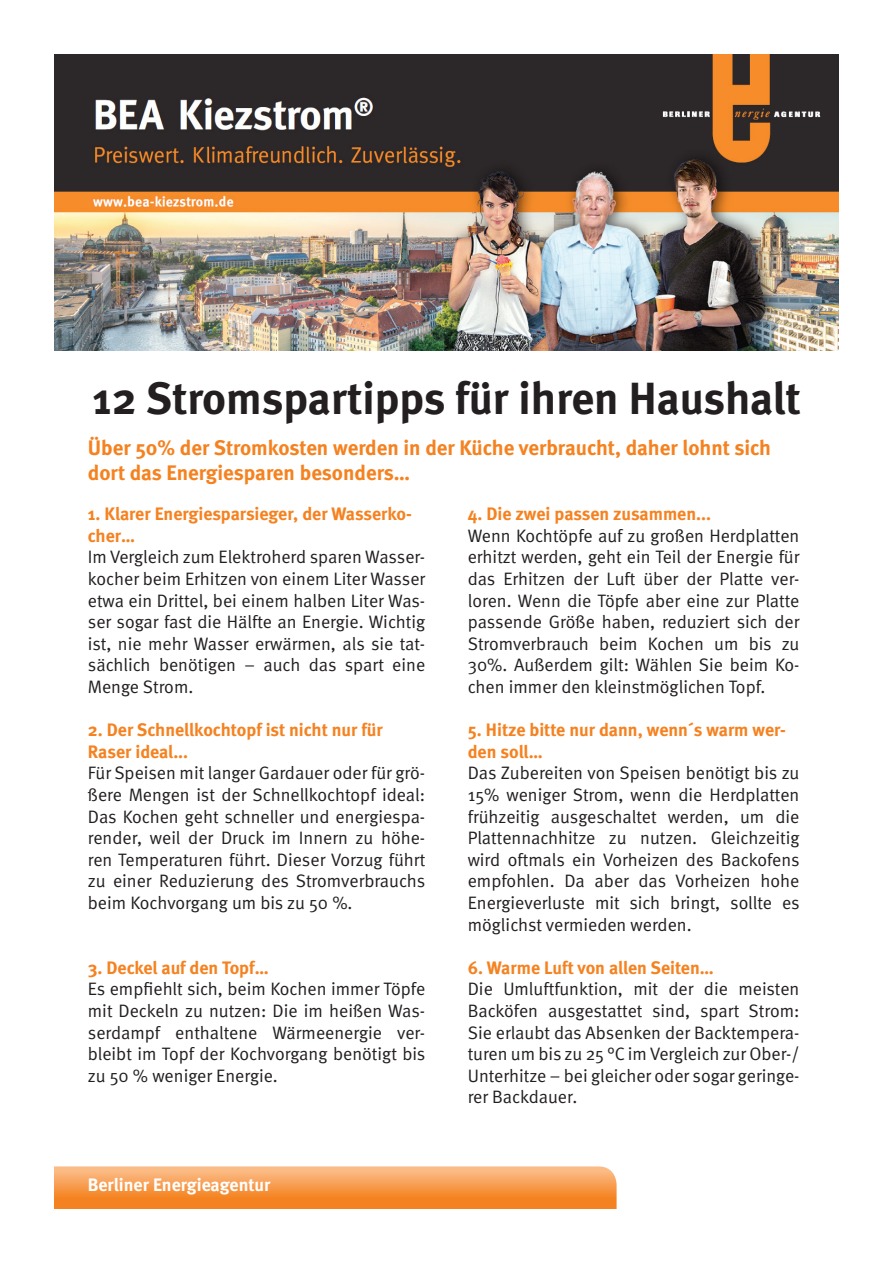
<style>
.page{position:relative;width:893px;height:1263px;background:#fff}
.page>*{position:absolute;margin:0;border:0;box-sizing:border-box;transform-origin:0 0}
.t1{font:700 45px "Meta";color:#231f20}
.t2{font:700 21px/25.2px "Meta";color:#f58220}
.t3{font:18px/21.6px "Meta Normal";color:#231f20;text-align:justify}
.t4{font:700 18px/21.6px "Meta";color:#f58220}
.t5{font:700 18px "Meta";color:#fff}
</style>
<div class="page">
<img style="left:54px;top:54px;width:785px;height:297px">
<svg style="left:54px;top:1166px;width:563px;height:43px;background:#f79b4d"></svg>
<p class="t1" style="left:93px;top:372px;width:710px">12 Stromspartipps für ihren Haushalt</p>
<p class="t2" style="left:88px;top:435px;width:685px">Über 50% der Stromkosten werden in der Küche verbraucht, daher lohnt sich dort das Energiesparen besonders…</p>
<p class="t4" style="left:88px;top:503px;width:326px">1. Klarer Energiesparsieger, der Wasserko&shy;cher…</p>
<p class="t3" style="left:88px;top:546px;width:339px">Im Vergleich zum Elektroherd sparen Wasser&shy;kocher beim Erhitzen von einem Liter Wasser etwa ein Drittel, bei einem halben Liter Was&shy;ser sogar fast die Hälfte an Energie. Wichtig ist, nie mehr Wasser erwärmen, als sie tat&shy;sächlich benötigen – auch das spart eine Menge Strom.</p>
<p class="t4" style="left:88px;top:719px;width:296px">2. Der Schnellkochtopf ist nicht nur für<br>Raser ideal...</p>
<p class="t3" style="left:88px;top:762px;width:339px">Für Speisen mit langer Gardauer oder für grö&shy;ßere Mengen ist der Schnellkochtopf ideal:<br>Das Kochen geht schneller und energiespa&shy;render, weil der Druck im Innern zu höhe&shy;ren Temperaturen führt. Dieser Vorzug führt zu einer Reduzierung des Stromverbrauchs beim Kochvorgang um bis zu 50 %.</p>
<p class="t4" style="left:468px;top:503px;width:245px">4. Die zwei passen zusammen...</p>
<p class="t3" style="left:468px;top:524px;width:333px">Wenn Kochtöpfe auf zu großen Herdplatten erhitzt werden, geht ein Teil der Energie für das Erhitzen der Luft über der Platte ver&shy;loren. Wenn die Töpfe aber eine zur Platte passende Größe haben, reduziert sich der Stromverbrauch beim Kochen um bis zu 30%. Außerdem gilt: Wählen Sie beim Ko&shy;chen immer den kleinstmöglichen Topf.</p>
<p class="t4" style="left:468px;top:719px;width:320px">5. Hitze bitte nur dann, wenn´s warm wer&shy;den soll…</p>
<p class="t3" style="left:468px;top:762px;width:333px">Das Zubereiten von Speisen benötigt bis zu 15% weniger Strom, wenn die Herdplatten frühzeitig ausgeschaltet werden, um die Plattennachhitze zu nutzen. Gleichzeitig wird oftmals ein Vorheizen des Backofens empfohlen. Da aber das Vorheizen hohe Energieverluste mit sich bringt, sollte es möglichst vermieden werden.</p>
<p class="t4" style="left:468px;top:956px;width:248px">6. Warme Luft von allen Seiten…</p>
<p class="t3" style="left:468px;top:978px;width:333px">Die Umluftfunktion, mit der die meisten Backöfen ausgestattet sind, spart Strom:<br>Sie erlaubt das Absenken der Backtempera&shy;turen um bis zu 25 °C im Vergleich zur Ober-/ Unterhitze – bei gleicher oder sogar geringe&shy;rer Backdauer.</p>
<p class="t4" style="left:88px;top:956px;width:182px">3. Deckel auf den Topf…</p>
<p class="t3" style="left:88px;top:978px;width:339px">Es empfiehlt sich, beim Kochen immer Töpfe mit Deckeln zu nutzen: Die im heißen Was&shy;serdampf enthaltene Wärmeenergie ver&shy;bleibt im Topf der Kochvorgang benötigt bis zu 50 % weniger Energie.</p>
<p class="t5" style="left:88px;top:1174px;width:184px">Berliner Energieagentur</p>
</div>
